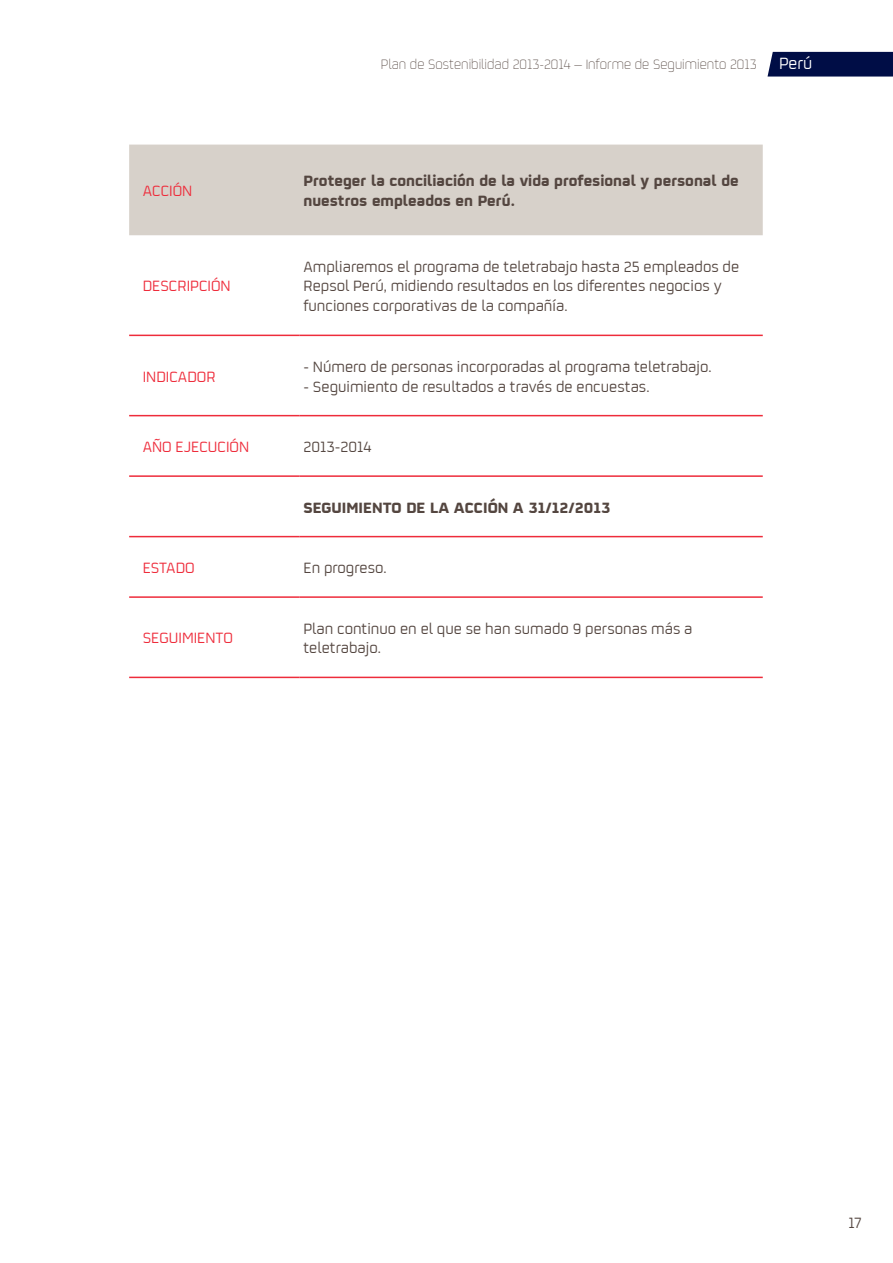
<style>
.page{position:relative;width:893px;height:1263px;background:#fff}
.page>*{position:absolute;margin:0;border:0;box-sizing:border-box;transform-origin:0 0}
.t1{font:16.5px/19.8px "Repsol";color:#544640}
.t2{font:700 16.5px/19.8px "Repsol";color:#544640}
.t3{font:16.5px "Repsol";color:#ee2c3b}
.t4{font:300 15px "Repsol";color:#544640}
.s1{font-weight:400;font-size:18px;color:#fff}
</style>
<div class="page">
<div style="left:767px;top:52px;width:126px;height:25px;background:#000d46"></div>
<div style="left:129px;top:145px;width:634px;height:90px;background:#d7d1ca"></div>
<hr style="left:129px;top:335px;width:170px;height:1px;background:#ee2c3b">
<hr style="left:299px;top:335px;width:464px;height:1px;background:#ee2c3b">
<hr style="left:129px;top:415px;width:170px;height:1px;background:#ee2c3b">
<hr style="left:299px;top:415px;width:464px;height:1px;background:#ee2c3b">
<hr style="left:129px;top:475px;width:170px;height:2px;background:#ee2c3b">
<hr style="left:299px;top:475px;width:464px;height:2px;background:#ee2c3b">
<hr style="left:129px;top:536px;width:170px;height:1px;background:#ee2c3b">
<hr style="left:299px;top:536px;width:464px;height:1px;background:#ee2c3b">
<hr style="left:129px;top:596px;width:170px;height:2px;background:#ee2c3b">
<hr style="left:299px;top:596px;width:464px;height:2px;background:#ee2c3b">
<hr style="left:129px;top:677px;width:170px;height:1px;background:#ee2c3b">
<hr style="left:299px;top:677px;width:464px;height:1px;background:#ee2c3b">
<p class="t4" style="left:381px;top:54px;width:433px">Plan de Sostenibilidad 2013-2014 – Informe de Seguimiento 2013 <span class="s1">Perú</span></p>
<p class="t3" style="left:143px;top:180px;width:51px">ACCIÓN</p>
<p class="t2" style="left:303px;top:169px;width:437px">Proteger la conciliación de la vida profesional y personal de nuestros empleados en Perú.</p>
<p class="t3" style="left:143px;top:275px;width:90px">DESCRIPCIÓN</p>
<p class="t3" style="left:143px;top:365px;width:74px">INDICADOR</p>
<p class="t1" style="left:303px;top:255px;width:437px">Ampliaremos el programa de teletrabajo hasta 25 empleados de<br>Repsol Perú, midiendo resultados en los diferentes negocios y funciones corporativas de la compañía.</p>
<p class="t1" style="left:303px;top:356px;width:410px">- Número de personas incorporadas al programa teletrabajo.</p>
<p class="t1" style="left:303px;top:375px;width:347px">- Seguimiento de resultados a través de encuestas.</p>
<p class="t3" style="left:143px;top:435px;width:108px">AÑO EJECUCIÓN</p>
<p class="t1" style="left:303px;top:436px;width:70px">2013-2014</p>
<p class="t2" style="left:303px;top:495px;width:308px">SEGUIMIENTO DE LA ACCIÓN A 31/12/2013</p>
<p class="t3" style="left:143px;top:556px;width:53px">ESTADO</p>
<p class="t1" style="left:303px;top:557px;width:85px">En progreso.</p>
<p class="t3" style="left:143px;top:627px;width:92px">SEGUIMIENTO</p>
<p class="t1" style="left:303px;top:617px;width:391px">Plan continuo en el que se han sumado 9 personas más a teletrabajo.</p>
<p class="t1" style="left:848px;top:1211px;width:15px">17</p>
</div>
